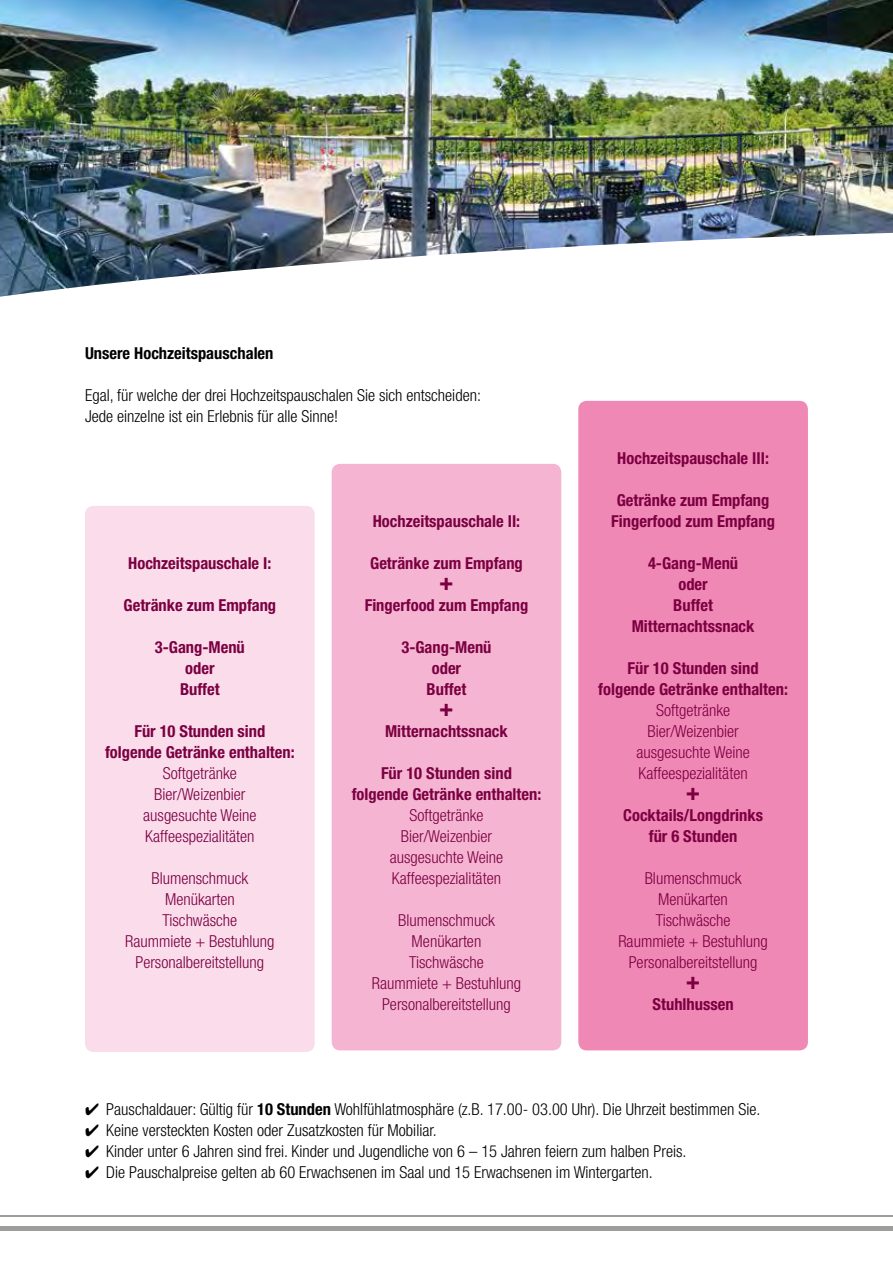
<style>
.page{position:relative;width:893px;height:1263px;background:#fff}
.page>*{position:absolute;margin:0;border:0;box-sizing:border-box;transform-origin:0 0}
.t1{font:700 condensed 24px "Helvetica Neue LT Pro";color:#7b0041}
.t2{font:700 condensed 16.5px/21px "Helvetica Neue LT Pro";color:#7b0041;text-align:center}
.t3{font:300 condensed 16.5px/21px "Helvetica Neue LT Pro";color:#7b0041;text-align:center}
.t4{font:300 condensed 16.5px/21px "Helvetica Neue LT Pro";color:#000}
.t5{font:700 condensed 16.5px "Helvetica Neue LT Pro";color:#000}
.s1{font-weight:700}
</style>
<div class="page">
<div style="left:0;top:1226px;width:893px;height:5px;background:#9d9d9c"></div>
<hr style="left:0;top:1215px;width:893px;height:1px;background:#9d9d9c">
<div style="left:85px;top:506px;width:230px;height:546px;background:#fadceb;border-radius:9px"></div>
<div style="left:332px;top:464px;width:229px;height:586px;background:#f5b5d2;border-radius:9px"></div>
<div style="left:578px;top:401px;width:230px;height:649px;background:#f088b6;border-radius:9px"></div>
<img style="left:0;top:0;width:893px;height:297px">
<p class="t5" style="left:85px;top:343px;width:190px">Unsere Hochzeitspauschalen</p>
<p class="t4" style="left:85px;top:384px;width:397px">Egal, für welche der drei Hochzeitspauschalen Sie sich entscheiden:<br>Jede einzelne ist ein Erlebnis für alle Sinne!</p>
<p class="t2" style="left:128px;top:552px;width:145px">Hochzeitspauschale I:</p>
<p class="t2" style="left:124px;top:594px;width:154px">Getränke zum Empfang</p>
<p class="t2" style="left:155px;top:636px;width:92px">3-Gang-Menü oder<br>Buffet</p>
<p class="t2" style="left:105px;top:720px;width:191px">Für 10 Stunden sind folgende Getränke enthalten:</p>
<p class="t3" style="left:143px;top:762px;width:115px">Softgetränke<br>Bier/Weizenbier ausgesuchte Weine<br>Kaffeespezialitäten</p>
<p class="t3" style="left:125px;top:867px;width:151px">Blumenschmuck<br>Menükarten<br>Tischwäsche<br>Raummiete + Bestuhlung<br>Personalbereitstellung</p>
<p class="t2" style="left:373px;top:510px;width:149px">Hochzeitspauschale II:</p>
<p class="t2" style="left:370px;top:552px;width:154px">Getränke zum Empfang</p>
<h1 class="t1" style="left:439px;top:567px;width:16px">+</h1>
<p class="t2" style="left:365px;top:594px;width:165px">Fingerfood zum Empfang</p>
<p class="t2" style="left:401px;top:636px;width:92px">3-Gang-Menü oder<br>Buffet</p>
<h1 class="t1" style="left:439px;top:693px;width:16px">+</h1>
<p class="t2" style="left:385px;top:720px;width:124px">Mitternachtssnack</p>
<p class="t2" style="left:352px;top:762px;width:191px">Für 10 Stunden sind folgende Getränke enthalten:</p>
<p class="t3" style="left:390px;top:804px;width:115px">Softgetränke<br>Bier/Weizenbier ausgesuchte Weine<br>Kaffeespezialitäten</p>
<p class="t3" style="left:372px;top:909px;width:151px">Blumenschmuck<br>Menükarten<br>Tischwäsche<br>Raummiete + Bestuhlung<br>Personalbereitstellung</p>
<p class="t2" style="left:617px;top:447px;width:153px">Hochzeitspauschale III:</p>
<p class="t2" style="left:611px;top:489px;width:165px">Getränke zum Empfang<br>Fingerfood zum Empfang</p>
<p class="t2" style="left:632px;top:552px;width:124px">4-Gang-Menü oder<br>Buffet<br>Mitternachtssnack</p>
<p class="t2" style="left:598px;top:657px;width:191px">Für 10 Stunden sind folgende Getränke enthalten:</p>
<p class="t3" style="left:636px;top:699px;width:115px">Softgetränke<br>Bier/Weizenbier ausgesuchte Weine<br>Kaffeespezialitäten</p>
<h1 class="t1" style="left:686px;top:777px;width:16px">+</h1>
<p class="t2" style="left:623px;top:804px;width:141px">Cocktails/Longdrinks für 6 Stunden</p>
<p class="t3" style="left:618px;top:867px;width:151px">Blumenschmuck<br>Menükarten<br>Tischwäsche<br>Raummiete + Bestuhlung<br>Personalbereitstellung</p>
<h1 class="t1" style="left:686px;top:966px;width:16px">+</h1>
<p class="t2" style="left:653px;top:993px;width:82px">Stuhlhussen</p>
<p class="t4" style="left:85px;top:1098px;width:677px">✔ Pauschaldauer: Gültig für <span class="s1">10 Stunden</span> Wohlfühlatmosphäre (z.B. 17.00- 03.00 Uhr). Die Uhrzeit bestimmen Sie.</p>
<p class="t4" style="left:85px;top:1119px;width:353px">✔ Keine versteckten Kosten oder Zusatzkosten für Mobiliar.</p>
<p class="t4" style="left:85px;top:1140px;width:603px">✔ Kinder unter 6 Jahren sind frei. Kinder und Jugendliche von 6 – 15 Jahren feiern zum halben Preis.</p>
<p class="t4" style="left:85px;top:1161px;width:569px">✔ Die Pauschalpreise gelten ab 60 Erwachsenen im Saal und 15 Erwachsenen im Wintergarten.</p>
</div>
